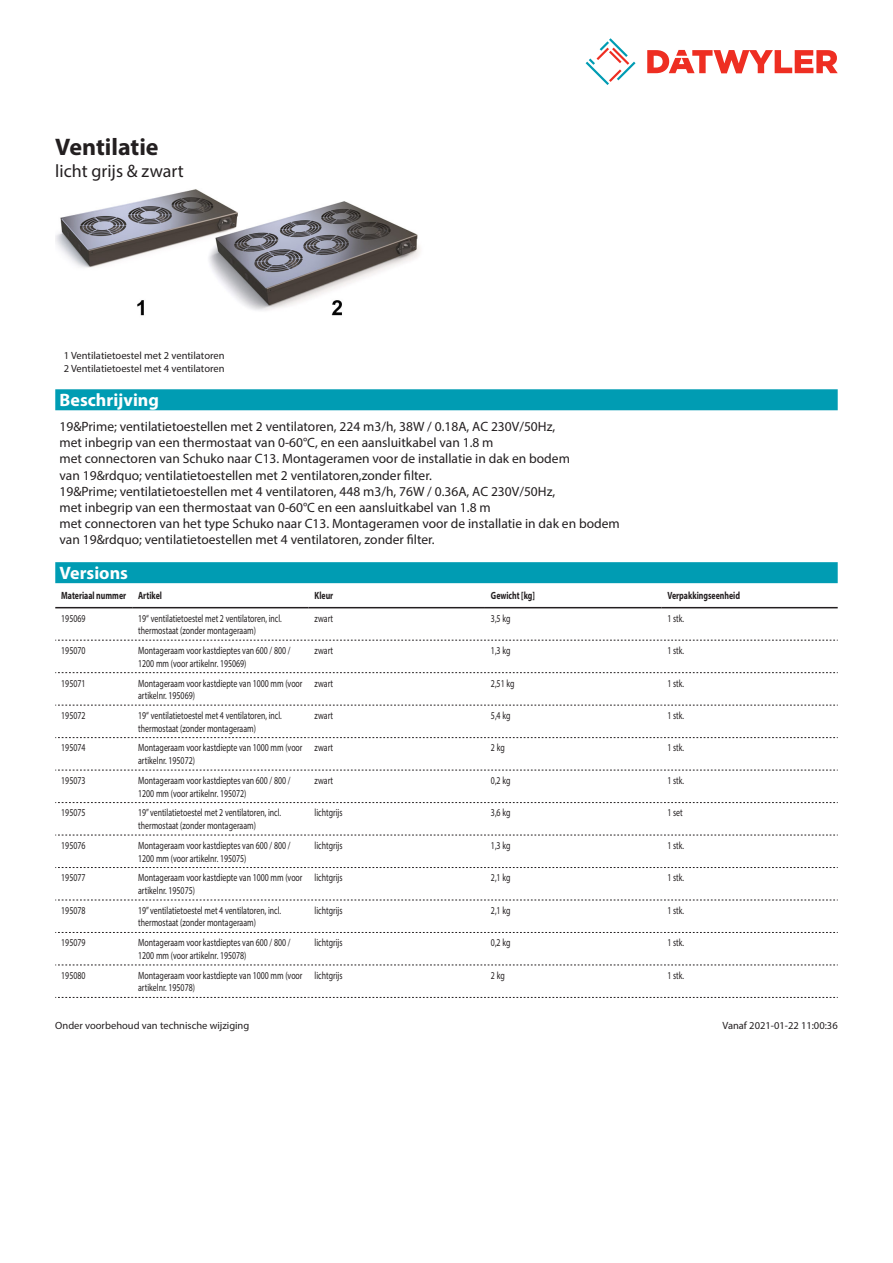
<style>
.page{position:relative;width:893px;height:1263px;background:#fff}
.page>*{position:absolute;margin:0;border:0;box-sizing:border-box;transform-origin:0 0}
.Product_Head{font:700 24px "Myriad Pro";color:#231f20}
.Standard_Head_Proper{font:700 18px "Myriad Pro";color:#fff}
.SubHead{font:18px "Myriad Pro";color:#231f20}
.Standard_text{font:13.5px/16.2px "Myriad Pro";color:#231f20}
.myriadlight{font:10.5px/12.6px "Myriad Pro";color:#231f20;scale:.75 1}
.imagetext{font:10.5px/12.6px "Myriad Pro";color:#231f20}
.Footnote{font:10.5px "Myriad Pro";color:#231f20}
.myriadbold{font:700 10.5px "Myriad Pro";color:#231f20;scale:.75 1}
</style>
<div class="page">
<svg style="left:586px;top:38px;width:49px;height:47px"></svg>
<svg style="left:647px;top:50px;width:191px;height:23px"></svg>
<img style="left:55px;top:189px;width:365px;height:127px">
<div style="left:55px;top:562px;width:783px;height:21px;background:#009cb3"></div>
<hr style="left:55px;top:607px;width:77px;height:1px;background:#231f20">
<hr style="left:132px;top:607px;width:177px;height:1px;background:#231f20">
<hr style="left:309px;top:607px;width:176px;height:1px;background:#231f20">
<hr style="left:485px;top:607px;width:176px;height:1px;background:#231f20">
<hr style="left:661px;top:607px;width:177px;height:1px;background:#231f20">
<svg style="left:55px;top:640px;width:783px;height:1px"></svg>
<svg style="left:55px;top:672px;width:783px;height:1px"></svg>
<svg style="left:55px;top:705px;width:783px;height:1px"></svg>
<svg style="left:55px;top:737px;width:783px;height:1px"></svg>
<svg style="left:55px;top:770px;width:783px;height:1px"></svg>
<svg style="left:55px;top:802px;width:783px;height:1px"></svg>
<svg style="left:55px;top:835px;width:783px;height:1px"></svg>
<svg style="left:55px;top:867px;width:783px;height:1px"></svg>
<svg style="left:55px;top:900px;width:783px;height:1px"></svg>
<svg style="left:55px;top:932px;width:783px;height:1px"></svg>
<svg style="left:55px;top:965px;width:783px;height:1px"></svg>
<svg style="left:55px;top:997px;width:783px;height:1px"></svg>
<div style="left:55px;top:389px;width:783px;height:21px;background:#009cb3"></div>
<p class="Product_Head" style="left:55px;top:131px;width:105px">Ventilatie</p>
<p class="SubHead" style="left:55px;top:160px;width:130px">licht grijs &amp; zwart</p>
<p class="imagetext" style="left:64px;top:349px;width:162px">1 Ventilatietoestel met 2 ventilatoren<br>2 Ventilatietoestel met 4 ventilatoren</p>
<p class="Standard_Head_Proper" style="left:60px;top:388px;width:101px">Beschrijving</p>
<p class="Standard_text" style="left:60px;top:418px;width:562px">19&amp;Prime; ventilatietoestellen met 2 ventilatoren, 224 m3/h, 38W / 0.18A, AC 230V/50Hz,<br>met inbegrip van een thermostaat van 0-60°C, en een aansluitkabel van 1.8 m<br>met connectoren van Schuko naar C13. Montageramen voor de installatie in dak en bodem<br>van 19&amp;rdquo; ventilatietoestellen met 2 ventilatoren,zonder filter.<br>19&amp;Prime; ventilatietoestellen met 4 ventilatoren, 448 m3/h, 76W / 0.36A, AC 230V/50Hz,<br>met inbegrip van een thermostaat van 0-60°C en een aansluitkabel van 1.8 m<br>met connectoren van het type Schuko naar C13. Montageramen voor de installatie in dak en bodem van 19&amp;rdquo; ventilatietoestellen met 4 ventilatoren, zonder filter.</p>
<p class="Standard_Head_Proper" style="left:60px;top:561px;width:70px">Versions</p>
<p class="myriadbold" style="left:61px;top:589px;width:88px">Materiaal nummer</p>
<p class="myriadbold" style="left:138px;top:589px;width:33px">Artikel</p>
<p class="myriadbold" style="left:315px;top:589px;width:26px">Kleur</p>
<p class="myriadbold" style="left:491px;top:589px;width:60px">Gewicht [kg]</p>
<p class="myriadbold" style="left:667px;top:589px;width:98px">Verpakkingseenheid</p>
<p class="myriadlight" style="left:61px;top:612px;width:34px">195069</p>
<p class="myriadlight" style="left:138px;top:612px;width:193px">19“ ventilatietoestel met 2 ventilatoren, incl. thermostaat (zonder montageraam)</p>
<p class="myriadlight" style="left:315px;top:612px;width:26px">zwart</p>
<p class="myriadlight" style="left:491px;top:612px;width:27px">3,5 kg</p>
<p class="myriadlight" style="left:667px;top:612px;width:24px">1 stk.</p>
<p class="myriadlight" style="left:61px;top:644px;width:34px">195070</p>
<p class="myriadlight" style="left:138px;top:644px;width:205px">Montageraam voor kastdieptes van 600 / 800 /<br>1200 mm (voor artikelnr. 195069)</p>
<p class="myriadlight" style="left:315px;top:644px;width:26px">zwart</p>
<p class="myriadlight" style="left:491px;top:644px;width:27px">1,3 kg</p>
<p class="myriadlight" style="left:667px;top:644px;width:24px">1 stk.</p>
<p class="myriadlight" style="left:61px;top:676px;width:34px">195071</p>
<p class="myriadlight" style="left:138px;top:676px;width:221px">Montageraam voor kastdiepte van 1000 mm (voor artikelnr. 195069)</p>
<p class="myriadlight" style="left:315px;top:676px;width:26px">zwart</p>
<p class="myriadlight" style="left:491px;top:676px;width:33px">2,51 kg</p>
<p class="myriadlight" style="left:667px;top:676px;width:24px">1 stk.</p>
<p class="myriadlight" style="left:61px;top:709px;width:34px">195072</p>
<p class="myriadlight" style="left:138px;top:709px;width:193px">19“ ventilatietoestel met 4 ventilatoren, incl. thermostaat (zonder montageraam)</p>
<p class="myriadlight" style="left:315px;top:709px;width:26px">zwart</p>
<p class="myriadlight" style="left:491px;top:709px;width:27px">5,4 kg</p>
<p class="myriadlight" style="left:667px;top:709px;width:24px">1 stk.</p>
<p class="myriadlight" style="left:61px;top:741px;width:34px">195074</p>
<p class="myriadlight" style="left:138px;top:741px;width:221px">Montageraam voor kastdiepte van 1000 mm (voor artikelnr. 195072)</p>
<p class="myriadlight" style="left:315px;top:741px;width:26px">zwart</p>
<p class="myriadlight" style="left:491px;top:741px;width:20px">2 kg</p>
<p class="myriadlight" style="left:667px;top:741px;width:24px">1 stk.</p>
<p class="myriadlight" style="left:61px;top:774px;width:34px">195073</p>
<p class="myriadlight" style="left:138px;top:774px;width:205px">Montageraam voor kastdieptes van 600 / 800 /<br>1200 mm (voor artikelnr. 195072)</p>
<p class="myriadlight" style="left:315px;top:774px;width:26px">zwart</p>
<p class="myriadlight" style="left:491px;top:774px;width:27px">0,2 kg</p>
<p class="myriadlight" style="left:667px;top:774px;width:24px">1 stk.</p>
<p class="myriadlight" style="left:61px;top:806px;width:34px">195075</p>
<p class="myriadlight" style="left:138px;top:806px;width:192px">19” ventilatietoestel met 2 ventilatoren, incl. thermostaat (zonder montageraam)</p>
<p class="myriadlight" style="left:315px;top:806px;width:39px">lichtgrijs</p>
<p class="myriadlight" style="left:491px;top:806px;width:27px">3,6 kg</p>
<p class="myriadlight" style="left:667px;top:806px;width:22px">1 set</p>
<p class="myriadlight" style="left:61px;top:839px;width:34px">195076</p>
<p class="myriadlight" style="left:138px;top:839px;width:205px">Montageraam voor kastdieptes van 600 / 800 /<br>1200 mm (voor artikelnr. 195075)</p>
<p class="myriadlight" style="left:315px;top:839px;width:39px">lichtgrijs</p>
<p class="myriadlight" style="left:491px;top:839px;width:27px">1,3 kg</p>
<p class="myriadlight" style="left:667px;top:839px;width:24px">1 stk.</p>
<p class="myriadlight" style="left:61px;top:871px;width:34px">195077</p>
<p class="myriadlight" style="left:138px;top:871px;width:221px">Montageraam voor kastdiepte van 1000 mm (voor artikelnr. 195075)</p>
<p class="myriadlight" style="left:315px;top:871px;width:39px">lichtgrijs</p>
<p class="myriadlight" style="left:491px;top:871px;width:27px">2,1 kg</p>
<p class="myriadlight" style="left:667px;top:871px;width:24px">1 stk.</p>
<p class="myriadlight" style="left:61px;top:904px;width:34px">195078</p>
<p class="myriadlight" style="left:138px;top:904px;width:192px">19” ventilatietoestel met 4 ventilatoren, incl. thermostaat (zonder montageraam)</p>
<p class="myriadlight" style="left:315px;top:904px;width:39px">lichtgrijs</p>
<p class="myriadlight" style="left:491px;top:904px;width:27px">2,1 kg</p>
<p class="myriadlight" style="left:667px;top:904px;width:24px">1 stk.</p>
<p class="myriadlight" style="left:61px;top:936px;width:34px">195079</p>
<p class="myriadlight" style="left:138px;top:936px;width:205px">Montageraam voor kastdieptes van 600 / 800 /<br>1200 mm (voor artikelnr. 195078)</p>
<p class="myriadlight" style="left:315px;top:936px;width:39px">lichtgrijs</p>
<p class="myriadlight" style="left:491px;top:936px;width:27px">0,2 kg</p>
<p class="myriadlight" style="left:667px;top:936px;width:24px">1 stk.</p>
<p class="myriadlight" style="left:61px;top:969px;width:34px">195080</p>
<p class="myriadlight" style="left:138px;top:969px;width:221px">Montageraam voor kastdiepte van 1000 mm (voor artikelnr. 195078)</p>
<p class="myriadlight" style="left:315px;top:969px;width:39px">lichtgrijs</p>
<p class="myriadlight" style="left:491px;top:969px;width:20px">2 kg</p>
<p class="myriadlight" style="left:667px;top:969px;width:24px">1 stk.</p>
<p class="Footnote" style="left:55px;top:1019px;width:196px">Onder voorbehoud van technische wijziging</p>
<p class="Footnote" style="left:722px;top:1019px;width:117px">Vanaf 2021-01-22 11:00:36</p>
</div>
